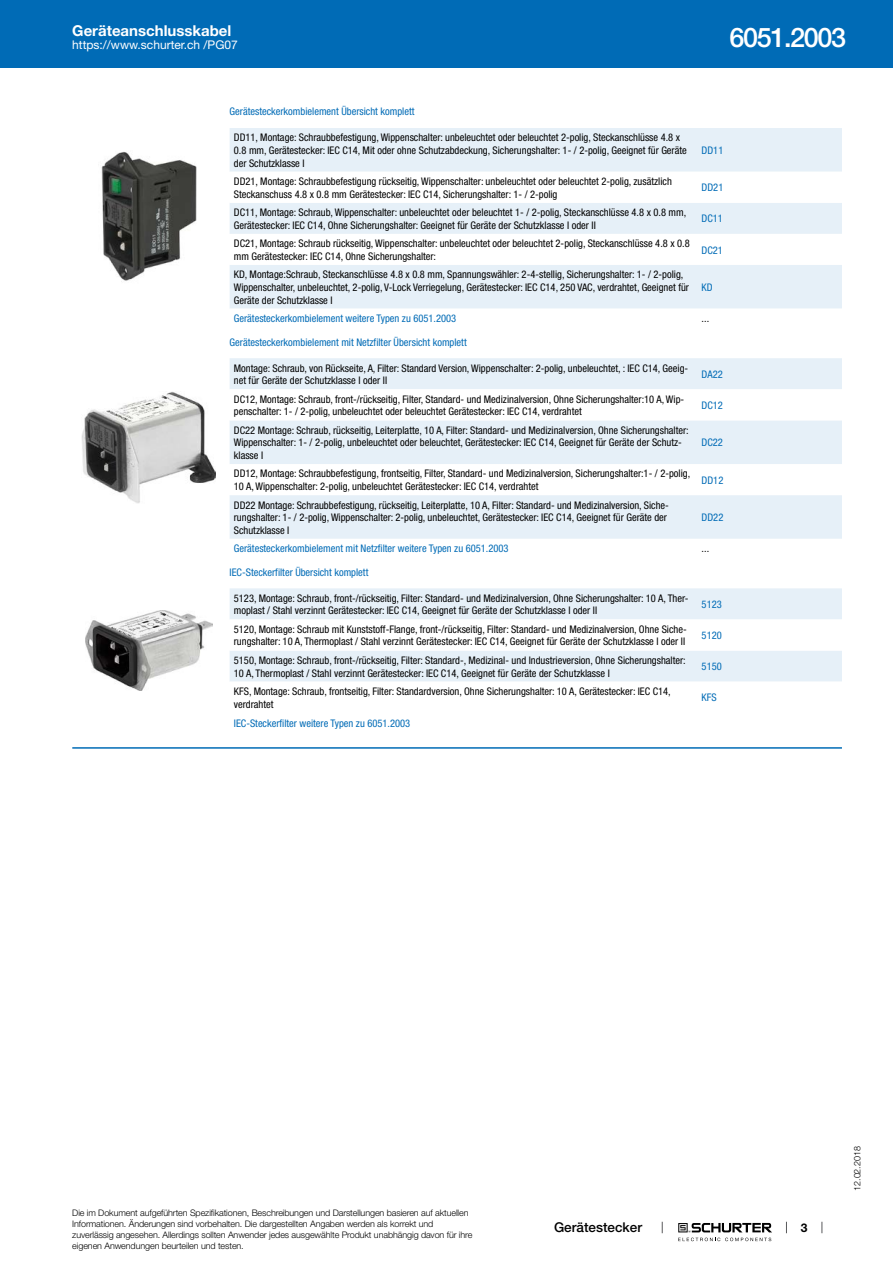
<style>
.page{position:relative;width:893px;height:1263px;background:#fff}
.page>*{position:absolute;margin:0;border:0;box-sizing:border-box;transform-origin:0 0}
.t1{font:500 27px "Helvetica Neue LT";letter-spacing:-.05em;color:#fff}
.t2{font:700 15px "Helvetica Neue LT";color:#fff}
.t3{font:500 13.5px "Helvetica Neue LT";color:#000}
.t4{font:12px "Helvetica Neue LT";color:#fff}
.t5{font:700 12px "Helvetica Neue LT";color:#000}
.t6{font:condensed 10.5px/12.6px "Helvetica Neue LT";color:#000}
.t7{font:condensed 10.5px "Helvetica Neue LT";color:#006bb6}
.t8{font:300 9px/10.8px "Helvetica Neue LT";letter-spacing:-.01em;color:#000}
</style>
<div class="page">
<svg style="left:678px;top:1223px;width:94px;height:18px"></svg>
<div style="left:0;top:0;width:893px;height:68px;background:#006bb6"></div>
<img style="left:101px;top:151px;width:96px;height:131px">
<div style="left:230px;top:128px;width:612px;height:44px;background:#e6f0f8"></div>
<svg style="left:230px;top:203px;width:612px;height:106px;fill:#e6f0f8"></svg>
<img style="left:82px;top:392px;width:134px;height:111px">
<div style="left:230px;top:358px;width:612px;height:31px;background:#e6f0f8"></div>
<svg style="left:230px;top:420px;width:612px;height:119px;fill:#e6f0f8"></svg>
<img style="left:85px;top:610px;width:127px;height:81px">
<div style="left:230px;top:588px;width:612px;height:31px;background:#e6f0f8"></div>
<div style="left:230px;top:651px;width:612px;height:31px;background:#e6f0f8"></div>
<hr style="left:72px;top:747px;width:770px;height:2px;background:#006bb6">
<h2 class="t2" style="left:72px;top:21px;width:161px">Geräteanschlusskabel</h2>
<p class="t4" style="left:72px;top:38px;width:167px">https://www.schurter.ch /PG07</p>
<h1 class="t1" style="left:729px;top:21px;width:118px">6051.2003</h1>
<p class="t7" style="left:230px;top:106px;width:186px">Gerätesteckerkombielement Übersicht komplett</p>
<p class="t6" style="left:234px;top:131px;width:454px">DD11, Montage: Schraubbefestigung, Wippenschalter: unbeleuchtet oder beleuchtet 2-polig, Steckanschlüsse 4.8 x<br>0.8 mm, Gerätestecker: IEC C14, Mit oder ohne Schutzabdeckung, Sicherungshalter: 1- / 2-polig, Geeignet für Geräte der Schutzklasse I</p>
<p class="t7" style="left:702px;top:144px;width:23px">DD11</p>
<p class="t6" style="left:234px;top:175px;width:439px">DD21, Montage: Schraubbefestigung rückseitig, Wippenschalter: unbeleuchtet oder beleuchtet 2-polig, zusätzlich<br>Steckanschuss 4.8 x 0.8 mm Gerätestecker: IEC C14, Sicherungshalter: 1- / 2-polig</p>
<p class="t7" style="left:702px;top:182px;width:23px">DD21</p>
<p class="t6" style="left:234px;top:206px;width:454px">DC11, Montage: Schraub, Wippenschalter: unbeleuchtet oder beleuchtet 1- / 2-polig, Steckanschlüsse 4.8 x 0.8 mm,<br>Gerätestecker: IEC C14, Ohne Sicherungshalter: Geeignet für Geräte der Schutzklasse I oder II</p>
<p class="t7" style="left:702px;top:213px;width:23px">DC11</p>
<p class="t6" style="left:234px;top:237px;width:457px">DC21, Montage: Schraub rückseitig, Wippenschalter: unbeleuchtet oder beleuchtet 2-polig, Steckanschlüsse 4.8 x 0.8 mm Gerätestecker: IEC C14, Ohne Sicherungshalter:</p>
<p class="t7" style="left:702px;top:244px;width:23px">DC21</p>
<p class="t6" style="left:234px;top:268px;width:457px">KD, Montage:Schraub, Steckanschlüsse 4.8 x 0.8 mm, Spannungswähler: 2-4-stellig, Sicherungshalter: 1- / 2-polig,<br>Wippenschalter, unbeleuchtet, 2-polig, V-Lock Verriegelung, Gerätestecker: IEC C14, 250 VAC, verdrahtet, Geeignet für<br>Geräte der Schutzklasse I</p>
<p class="t7" style="left:702px;top:281px;width:13px">KD</p>
<p class="t7" style="left:234px;top:312px;width:224px">Gerätesteckerkombielement weitere Typen zu 6051.2003</p>
<p class="t6" style="left:702px;top:312px;width:9px">...</p>
<p class="t7" style="left:230px;top:336px;width:239px">Gerätesteckerkombielement mit Netzfilter Übersicht komplett</p>
<p class="t6" style="left:234px;top:361px;width:456px">Montage: Schraub, von Rückseite, A, Filter: Standard Version, Wippenschalter: 2-polig, unbeleuchtet, : IEC C14, Geeig&shy;net für Geräte der Schutzklasse I oder II</p>
<p class="t7" style="left:702px;top:368px;width:23px">DA22</p>
<p class="t6" style="left:234px;top:393px;width:452px">DC12, Montage: Schraub, front-/rückseitig, Filter, Standard- und Medizinalversion, Ohne Sicherungshalter:10 A, Wip&shy;penschalter: 1- / 2-polig, unbeleuchtet oder beleuchtet Gerätestecker: IEC C14, verdrahtet</p>
<p class="t7" style="left:702px;top:399px;width:23px">DC12</p>
<p class="t6" style="left:234px;top:424px;width:456px">DC22 Montage: Schraub, rückseitig, Leiterplatte, 10 A, Filter: Standard- und Medizinalversion, Ohne Sicherungshalter:<br>Wippenschalter: 1- / 2-polig, unbeleuchtet oder beleuchtet, Gerätestecker: IEC C14, Geeignet für Geräte der Schutz&shy;klasse I</p>
<p class="t7" style="left:702px;top:437px;width:23px">DC22</p>
<p class="t6" style="left:234px;top:467px;width:458px">DD12, Montage: Schraubbefestigung, frontseitig, Filter, Standard- und Medizinalversion, Sicherungshalter:1- / 2-polig,<br>10 A, Wippenschalter: 2-polig, unbeleuchtet Gerätestecker: IEC C14, verdrahtet</p>
<p class="t7" style="left:702px;top:474px;width:23px">DD12</p>
<p class="t6" style="left:234px;top:498px;width:437px">DD22 Montage: Schraubbefestigung, rückseitig, Leiterplatte, 10 A, Filter: Standard- und Medizinalversion, Siche&shy;rungshalter: 1- / 2-polig, Wippenschalter: 2-polig, unbeleuchtet, Gerätestecker: IEC C14, Geeignet für Geräte der<br>Schutzklasse I</p>
<p class="t7" style="left:702px;top:511px;width:23px">DD22</p>
<p class="t7" style="left:234px;top:542px;width:276px">Gerätesteckerkombielement mit Netzfilter weitere Typen zu 6051.2003</p>
<p class="t6" style="left:702px;top:542px;width:9px">...</p>
<p class="t7" style="left:230px;top:566px;width:140px">IEC-Steckerfilter Übersicht komplett</p>
<p class="t6" style="left:234px;top:592px;width:456px">5123, Montage: Schraub, front-/rückseitig, Filter: Standard- und Medizinalversion, Ohne Sicherungshalter: 10 A, Ther&shy;moplast / Stahl verzinnt Gerätestecker: IEC C14, Geeignet für Geräte der Schutzklasse I oder II</p>
<p class="t7" style="left:702px;top:598px;width:22px">5123</p>
<p class="t6" style="left:234px;top:623px;width:454px">5120, Montage: Schraub mit Kunststoff-Flange, front-/rückseitig, Filter: Standard- und Medizinalversion, Ohne Siche&shy;rungshalter: 10 A, Thermoplast / Stahl verzinnt Gerätestecker: IEC C14, Geeignet für Geräte der Schutzklasse I oder II</p>
<p class="t7" style="left:702px;top:629px;width:22px">5120</p>
<p class="t6" style="left:234px;top:654px;width:453px">5150, Montage: Schraub, front-/rückseitig, Filter: Standard-, Medizinal- und Industrieversion, Ohne Sicherungshalter:<br>10 A, Thermoplast / Stahl verzinnt Gerätestecker: IEC C14, Geeignet für Geräte der Schutzklasse I</p>
<p class="t7" style="left:702px;top:660px;width:22px">5150</p>
<p class="t6" style="left:234px;top:685px;width:438px">KFS, Montage: Schraub, frontseitig, Filter: Standardversion, Ohne Sicherungshalter: 10 A, Gerätestecker: IEC C14, verdrahtet</p>
<p class="t7" style="left:702px;top:691px;width:17px">KFS</p>
<p class="t7" style="left:234px;top:717px;width:178px">IEC-Steckerfilter weitere Typen zu 6051.2003</p>
<p class="t8" style="left:72px;top:1207px;width:402px">Die im Dokument aufgeführten Spezifikationen, Beschreibungen und Darstellungen basieren auf aktuellen Informationen. Änderungen sind vorbehalten. Die dargestellten Angaben werden als korrekt und zuverlässig angesehen. Allerdings sollten Anwender jedes ausgewählte Produkt unabhängig davon für ihre eigenen Anwendungen beurteilen und testen.</p>
<p class="t3" style="left:554px;top:1219px;width:90px">Gerätestecker</p>
<p class="t5" style="left:801px;top:1220px;width:8px">3</p>
<p class="t8" style="left:852px;top:1191px;width:46px;rotate:-90deg">12.02.2018</p>
</div>
